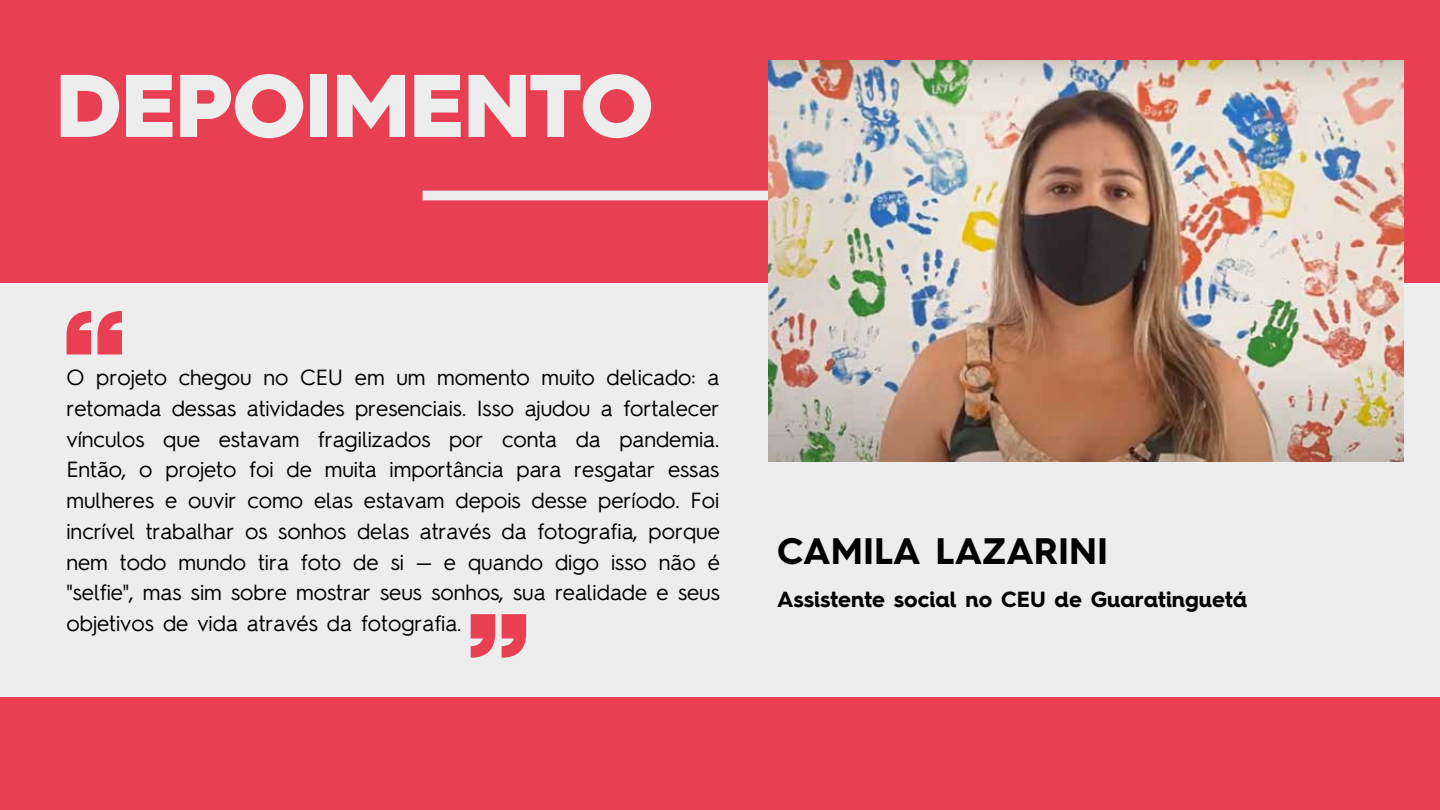
<style>
.page{position:relative;width:1440px;height:810px;background:#e83f53}
.page>*{position:absolute;margin:0;border:0;box-sizing:border-box;transform-origin:0 0}
.t1{font:900 89px "Hurme Geometric Sans 4";letter-spacing:-.01em;color:#ededed}
.t2{font:700 37px "Hurme Geometric Sans 4";color:#000}
.t3{font:22px/30.8px "Hurme Geometric Sans 2";color:#000;text-align:justify}
.t4{font:700 22px "Hurme Geometric Sans 4";color:#000}
</style>
<div class="page">
<div style="left:0;top:283px;width:1440px;height:414px;background:#ededed"></div>
<svg style="left:67px;top:311px;width:55px;height:44px"></svg>
<svg style="left:471px;top:614px;width:55px;height:44px"></svg>
<div style="left:423px;top:191px;width:401px;height:9px;background:#ededed"></div>
<img style="left:769px;top:60px;width:634px;height:402px">
<h1 class="t1" style="left:56px;top:43px;width:600px">DEPOIMENTO</h1>
<p class="t3" style="left:66px;top:361px;width:655px">O projeto chegou no CEU em um momento muito delicado: a retomada dessas atividades presenciais. Isso ajudou a fortalecer vínculos que estavam fragilizados por conta da pandemia.<br>Então, o projeto foi de muita importância para resgatar essas mulheres e ouvir como elas estavam depois desse período. Foi incrível trabalhar os sonhos delas através da fotografia, porque nem todo mundo tira foto de si — e quando digo isso não é "selfie", mas sim sobre mostrar seus sonhos, sua realidade e seus objetivos de vida através da fotografia.</p>
<h2 class="t2" style="left:777px;top:525px;width:333px">CAMILA LAZARINI</h2>
<p class="t4" style="left:777px;top:583px;width:472px">Assistente social no CEU de Guaratinguetá</p>
</div>
